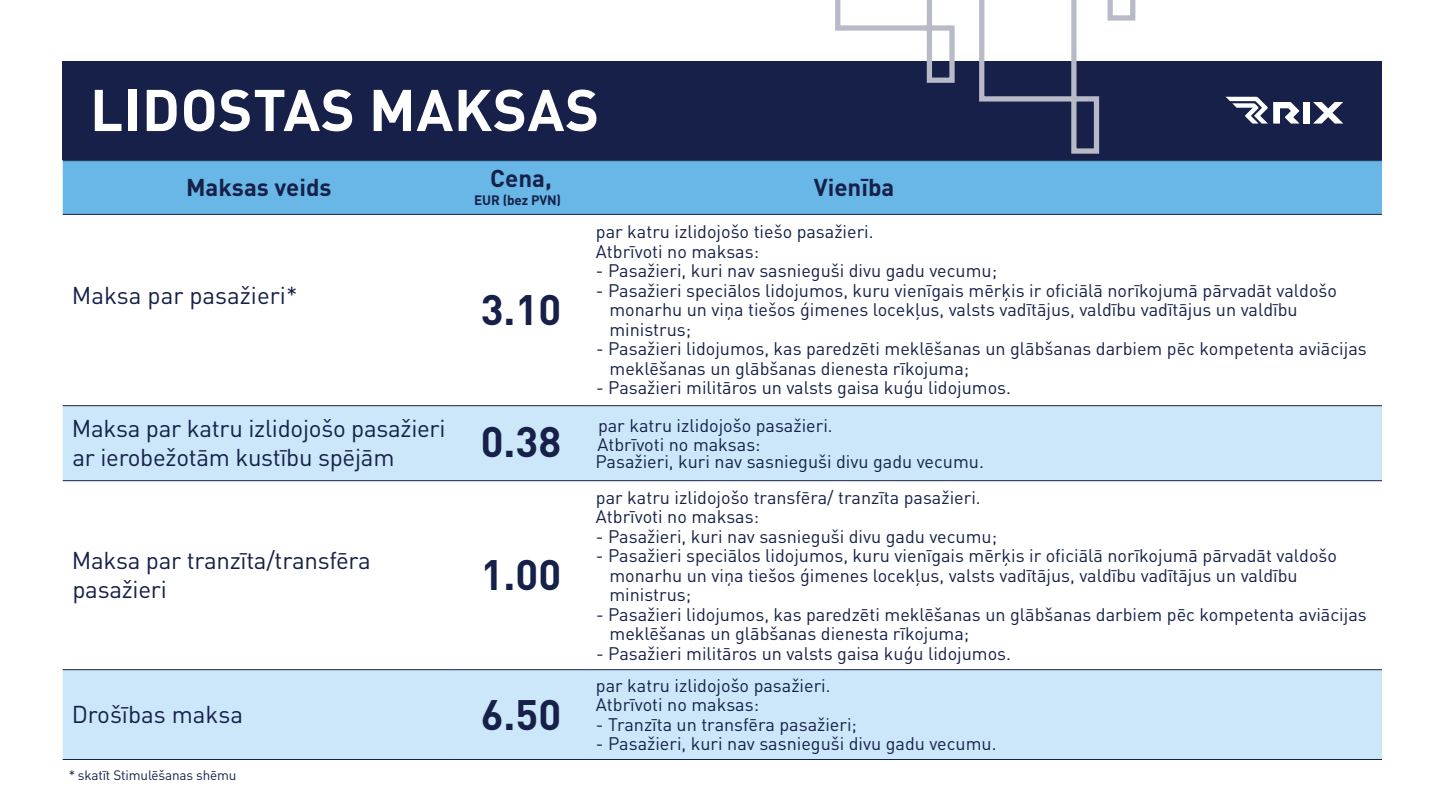
<style>
.page{position:relative;width:1440px;height:810px;background:#fff}
.page>*{position:absolute;margin:0;border:0;box-sizing:border-box;transform-origin:0 0}
.t1{font:700 57.82px "DIN Pro";letter-spacing:.01em;color:#fff}
.t2{font:700 42.08px "DIN Pro";color:#162048}
.t3{font:24.08px/28.9px "DIN Pro";letter-spacing:-.01em;color:#162048}
.t4{font:700 24.08px "DIN Pro";color:#162048}
.t5{font:18px/19.5px "DIN Pro";color:#162048}
.t6{font:13.5px "DIN Pro";letter-spacing:-.01em;color:#162048}
.t7{font:700 13.5px "DIN Pro";letter-spacing:-.01em;color:#162048}
</style>
<div class="page">
<div style="left:62px;top:61px;width:1320px;height:99px;background:#162048"></div>
<svg style="left:835px;top:1px;width:301px;height:153px"></svg>
<div style="left:63px;top:161px;width:1319px;height:53px;background:#68b7e6"></div>
<svg style="left:63px;top:405px;width:1319px;height:1px"></svg>
<svg style="left:63px;top:407px;width:1319px;height:352px"></svg>
<hr style="left:63px;top:160px;width:392px;height:1px;background:#162048">
<hr style="left:455px;top:160px;width:132px;height:1px;background:#162048">
<hr style="left:587px;top:160px;width:795px;height:1px;background:#162048">
<hr style="left:63px;top:214px;width:392px;height:1px;background:#162048">
<hr style="left:455px;top:214px;width:132px;height:1px;background:#162048">
<hr style="left:587px;top:214px;width:795px;height:1px;background:#162048">
<hr style="left:63px;top:670px;width:392px;height:1px;background:#162048">
<hr style="left:455px;top:670px;width:132px;height:1px;background:#162048">
<hr style="left:587px;top:670px;width:795px;height:1px;background:#162048">
<hr style="left:63px;top:406px;width:392px;height:1px;background:#162048">
<hr style="left:455px;top:406px;width:132px;height:1px;background:#162048">
<hr style="left:587px;top:406px;width:795px;height:1px;background:#162048">
<hr style="left:63px;top:481px;width:392px;height:1px;background:#162048">
<hr style="left:455px;top:481px;width:132px;height:1px;background:#162048">
<hr style="left:587px;top:481px;width:795px;height:1px;background:#162048">
<hr style="left:63px;top:759px;width:392px;height:1px;background:#162048">
<hr style="left:455px;top:759px;width:132px;height:1px;background:#162048">
<hr style="left:587px;top:759px;width:795px;height:1px;background:#162048">
<div style="left:1303px;top:102px;width:7px;height:22px;background:#fff"></div>
<svg style="left:1313px;top:102px;width:30px;height:22px"></svg>
<svg style="left:1226px;top:97px;width:74px;height:27px"></svg>
<h1 class="t1" style="left:90px;top:62px;width:511px">LIDOSTAS MAKSAS</h1>
<h3 class="t4" style="left:186px;top:167px;width:147px">Maksas veids</h3>
<h3 class="t4" style="left:490px;top:158px;width:63px">Cena,</h3>
<p class="t7" style="left:474px;top:189px;width:88px">EUR (bez PVN)</p>
<h3 class="t4" style="left:814px;top:167px;width:82px">Vienība</h3>
<h3 class="t3" style="left:72px;top:280px;width:227px">Maksa par pasažieri*</h3>
<h2 class="t2" style="left:481px;top:275px;width:82px">3.10</h2>
<p class="t5" style="left:596px;top:221px;width:279px">par katru izlidojošo tiešo pasažieri.<br>Atbrīvoti no maksas:</p>
<p class="t5" style="left:596px;top:260px;width:403px">- Pasažieri, kuri nav sasnieguši divu gadu vecumu;</p>
<p class="t5" style="left:609px;top:280px;width:729px;text-indent:-14px">- Pasažieri speciālos lidojumos, kuru vienīgais mērķis ir oficiālā norīkojumā pārvadāt valdošo monarhu un viņa tiešos ģimenes locekļus, valsts vadītājus, valdību vadītājus un valdību ministrus;</p>
<p class="t5" style="left:610px;top:338px;width:759px;text-indent:-14px">- Pasažieri lidojumos, kas paredzēti meklēšanas un glābšanas darbiem pēc kompetenta aviācijas meklēšanas un glābšanas dienesta rīkojuma;</p>
<p class="t5" style="left:596px;top:377px;width:417px">- Pasažieri militāros un valsts gaisa kuģu lidojumos.</p>
<h3 class="t3" style="left:72px;top:413px;width:375px">Maksa par katru izlidojošo pasažieri ar ierobežotām kustību spējām</h3>
<h2 class="t2" style="left:481px;top:407px;width:82px">0.38</h2>
<p class="t5" style="left:598px;top:415px;width:237px;line-height:19.2px">par katru izlidojošo pasažieri.<br>Atbrīvoti no maksas:</p>
<p class="t5" style="left:595px;top:451px;width:390px">Pasažieri, kuri nav sasnieguši divu gadu vecumu.</p>
<h3 class="t3" style="left:72px;top:545px;width:301px">Maksa par tranzīta/transfēra pasažieri</h3>
<h2 class="t2" style="left:481px;top:540px;width:82px">1.00</h2>
<h3 class="t3" style="left:72px;top:699px;width:173px">Drošības maksa</h3>
<h2 class="t2" style="left:481px;top:679px;width:82px">6.50</h2>
<p class="t6" style="left:69px;top:766px;width:169px">* skatīt Stimulēšanas shēmu</p>
<p class="t5" style="left:596px;top:487px;width:386px">par katru izlidojošo transfēra/ tranzīta pasažieri.<br>Atbrīvoti no maksas:</p>
<p class="t5" style="left:596px;top:526px;width:403px">- Pasažieri, kuri nav sasnieguši divu gadu vecumu;</p>
<p class="t5" style="left:609px;top:545px;width:729px;text-indent:-14px">- Pasažieri speciālos lidojumos, kuru vienīgais mērķis ir oficiālā norīkojumā pārvadāt valdošo monarhu un viņa tiešos ģimenes locekļus, valsts vadītājus, valdību vadītājus un valdību ministrus;</p>
<p class="t5" style="left:610px;top:604px;width:759px;text-indent:-14px">- Pasažieri lidojumos, kas paredzēti meklēšanas un glābšanas darbiem pēc kompetenta aviācijas meklēšanas un glābšanas dienesta rīkojuma;</p>
<p class="t5" style="left:596px;top:643px;width:417px">- Pasažieri militāros un valsts gaisa kuģu lidojumos.</p>
<p class="t5" style="left:596px;top:675px;width:236px">par katru izlidojošo pasažieri.<br>Atbrīvoti no maksas:</p>
<p class="t5" style="left:596px;top:714px;width:263px">- Tranzīta un transfēra pasažieri;</p>
<p class="t5" style="left:596px;top:733px;width:402px">- Pasažieri, kuri nav sasnieguši divu gadu vecumu.</p>
</div>
